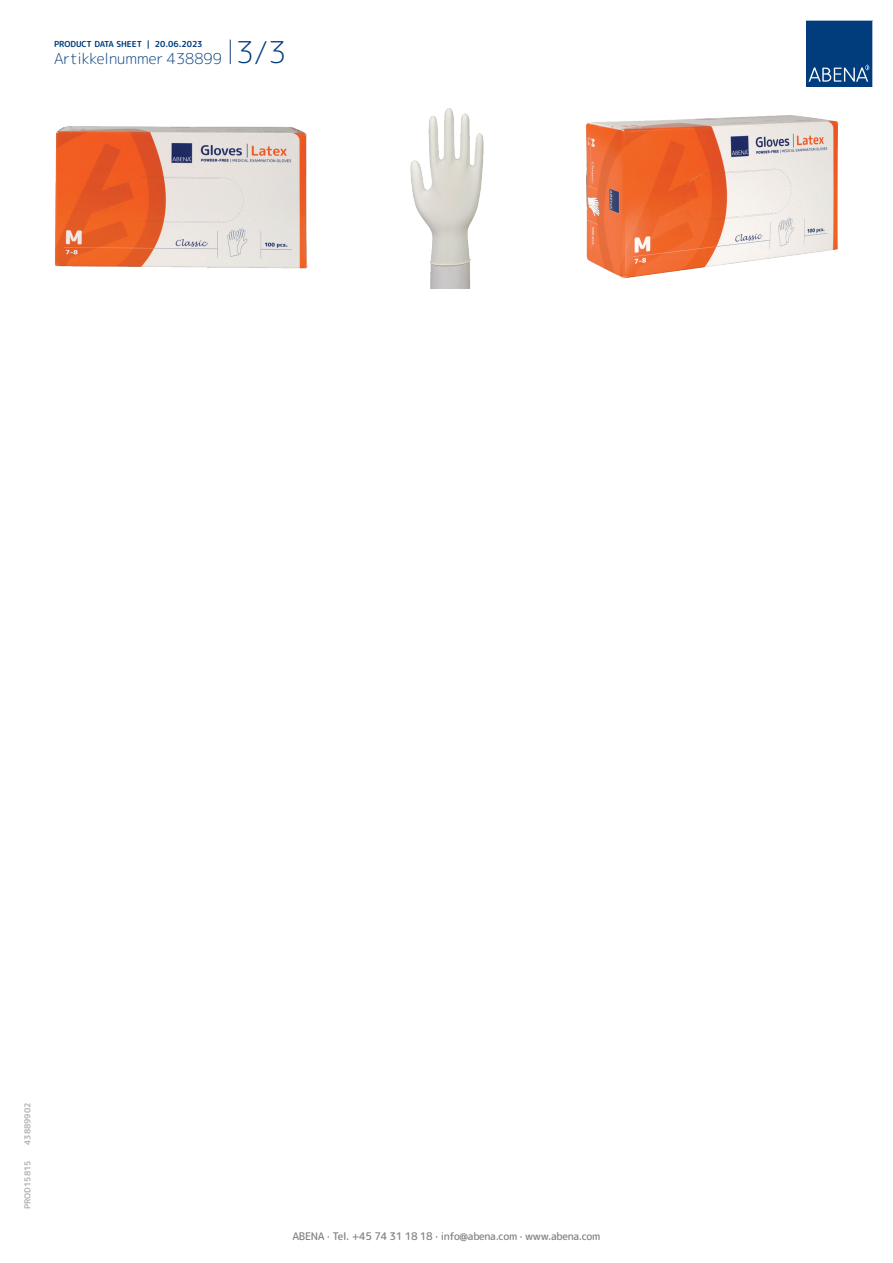
<style>
.page{position:relative;width:893px;height:1263px;background:#fff}
.page>*{position:absolute;margin:0;border:0;box-sizing:border-box;transform-origin:0 0}
.t1{font:300 15px "Rounded Mplus 1 c";color:#013d7d}
.t2{font:500 10.5px "Rounded Mplus 1 c";letter-spacing:-.03em;color:#808285}
.t3{font:700 8.25px "Rounded Mplus 1 c";color:#013d7d}
.t4{font:700 8.25px "Rounded Mplus 1 c";color:#b2b3b7}
.s1{font-size:30px}
</style>
<div class="page">
<svg style="left:230px;top:40px;width:1px;height:24px"></svg>
<svg style="left:806px;top:20px;width:67px;height:67px"></svg>
<img style="left:55px;top:126px;width:252px;height:143px">
<img style="left:410px;top:108px;width:74px;height:180px">
<img style="left:586px;top:115px;width:252px;height:164px">
<p class="t3" style="left:54px;top:38px;width:150px">PRODUCT DATA SHEET | 20.06.2023</p>
<h1 class="t1" style="left:54px;top:48px;width:234px">Artikkelnummer 438899 <span class="s1">3/3</span></h1>
<p class="t4" style="left:22px;top:1145px;width:44px;rotate:-90deg">43889902</p>
<p class="t4" style="left:22px;top:1209px;width:50px;rotate:-90deg">PROD15815</p>
<p class="t2" style="left:292px;top:1229px;width:309px">ABENA · Tel. +45 74 31 18 18 · info@abena.com · www.abena.com</p>
</div>
